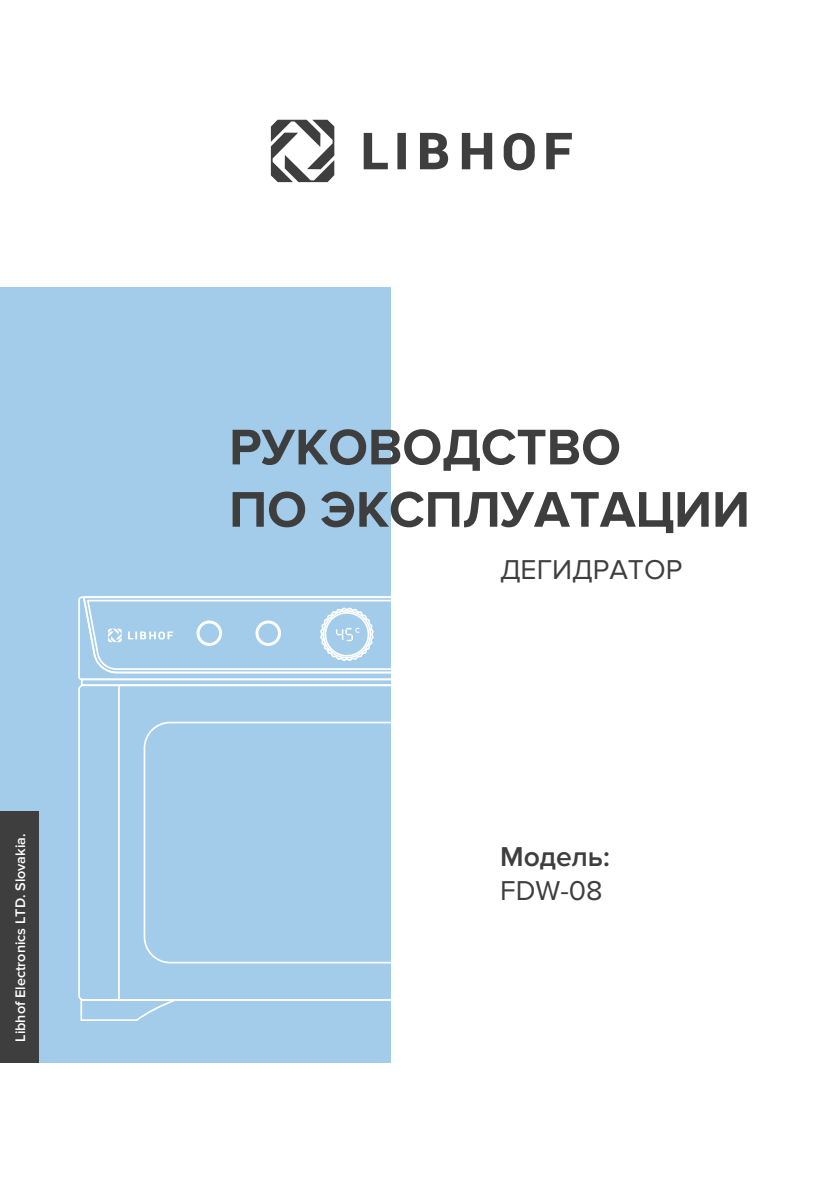
<style>
.page{position:relative;width:840px;height:1191px;background:#fff}
.page>*{position:absolute;margin:0;border:0;box-sizing:border-box;transform-origin:0 0}
.t1{font:700 52px/62.2px "Proxima Nova";color:#3e3e3f}
.t2{font:28.2px "Proxima Nova";color:#3e3e3f}
.t3{font:600 28.2px "Proxima Nova";color:#3e3e3f}
.t4{font:600 14.4px "Proxima Nova";color:#fff}
</style>
<div class="page">
<div style="left:0;top:288px;width:390px;height:774px;background:#a2cce9"></div>
<svg style="left:363px;top:133px;width:208px;height:37px"></svg>
<svg style="left:271px;top:120px;width:63px;height:62px"></svg>
<div style="left:0;top:811px;width:38px;height:251px;background:#3e3e3f"></div>
<svg style="left:78px;top:686px;width:40px;height:312px"></svg>
<svg style="left:79px;top:998px;width:97px;height:23px"></svg>
<svg style="left:118px;top:686px;width:272px;height:314px"></svg>
<svg style="left:143px;top:721px;width:247px;height:242px"></svg>
<svg style="left:78px;top:596px;width:312px;height:90px"></svg>
<p class="t4" style="left:12px;top:1041px;width:210px;rotate:-90deg">Libhof Electronics LTD. Slovakia.</p>
<h1 class="t1" style="left:229px;top:417px;width:522px">РУКОВОДСТВО<br>ПО ЭКСПЛУАТАЦИИ</h1>
<h2 class="t2" style="left:500px;top:554px;width:183px">ДЕГИДРАТОР</h2>
<h2 class="t3" style="left:500px;top:840px;width:111px">Модель:</h2>
<h2 class="t2" style="left:500px;top:874px;width:104px">FDW-08</h2>
</div>
